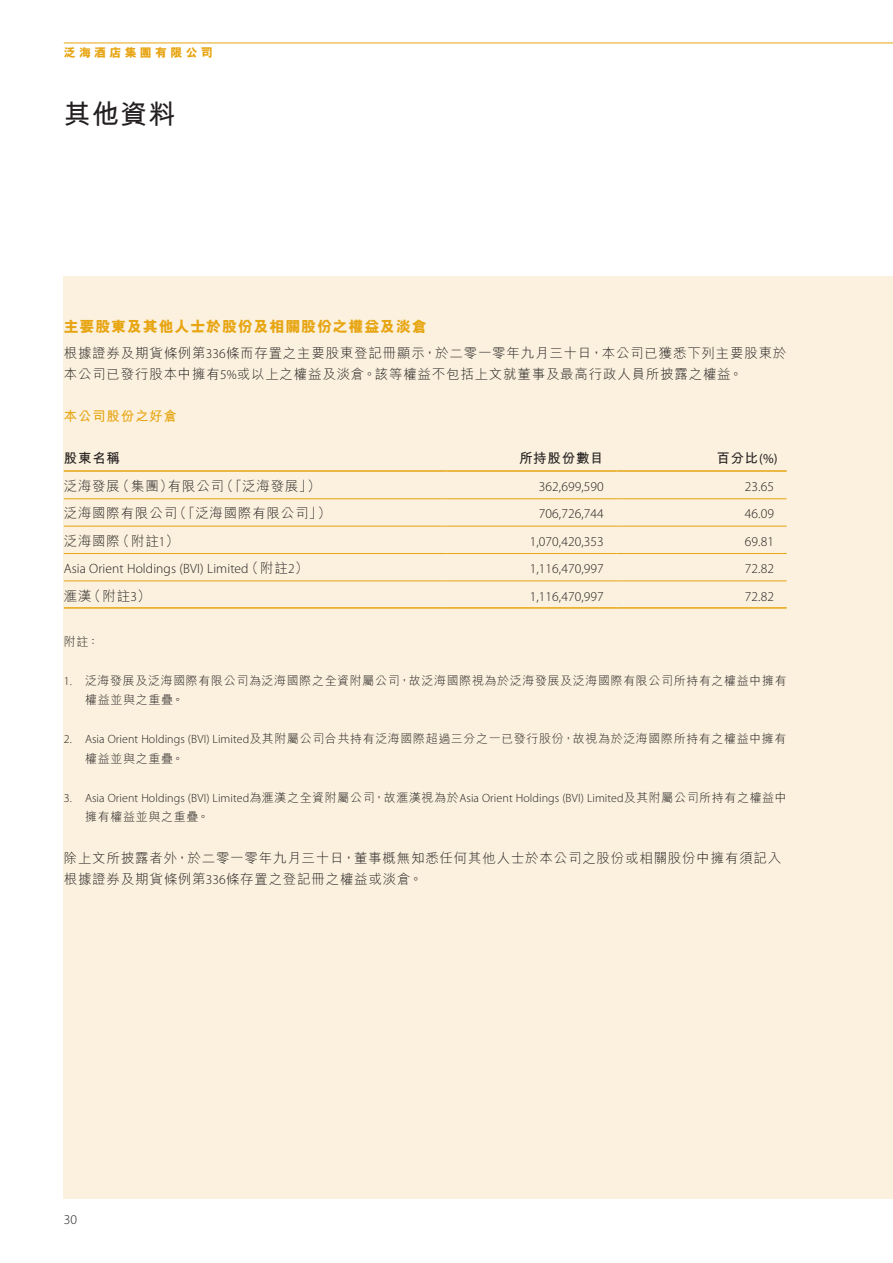
<style>
.page{position:relative;width:893px;height:1263px;background:#fff}
.page>*{position:absolute;margin:0;border:0;box-sizing:border-box;transform-origin:0 0}
.t1{font:700 27px "M Hei HK";color:#231f20}
.Heading_1{font:800 15px "M Hei HK";letter-spacing:.055em;color:#e7a512}
.Body_Text{font:300 13.5px/21px "M Hei HK";letter-spacing:.055em;color:#231f20}
.Body_Text-2{font:300 13.5px "Myriad Pro";letter-spacing:.005em;color:#231f20}
.Body_Text-3{font:700 13.5px "M Hei HK";letter-spacing:.055em;color:#231f20}
.Heading_2{font:700 13.5px "M Hei HK";letter-spacing:.055em;color:#e7a512}
.Notes{font:300 12px/19.5px "M Hei HK";letter-spacing:.05em;color:#231f20}
.Notes-2{font:300 12px/19.5px "Myriad Pro";letter-spacing:.005em;color:#231f20}
.t2{font:800 12px "M Hei HK";letter-spacing:.27em;color:#e7a512}
.s1{font-family:"Myriad Pro"}
.s2{font-family:"Myriad Pro";font-weight:400}
.s3{font-family:"M Hei HK"}
</style>
<div class="page">
<div style="left:64px;top:276px;width:829px;height:923px;background:#fbf1de"></div>
<hr style="left:64px;top:43px;width:829px;height:1px;background:#e7a512">
<hr style="left:64px;top:470px;width:382px;height:2px;background:#e7a512">
<hr style="left:446px;top:470px;width:171px;height:2px;background:#e7a512">
<hr style="left:617px;top:470px;width:170px;height:2px;background:#e7a512">
<hr style="left:64px;top:498px;width:382px;height:1px;background:#e7a512">
<hr style="left:446px;top:498px;width:171px;height:1px;background:#e7a512">
<hr style="left:617px;top:498px;width:170px;height:1px;background:#e7a512">
<hr style="left:64px;top:526px;width:382px;height:1px;background:#e7a512">
<hr style="left:446px;top:526px;width:171px;height:1px;background:#e7a512">
<hr style="left:617px;top:526px;width:170px;height:1px;background:#e7a512">
<hr style="left:64px;top:553px;width:382px;height:1px;background:#e7a512">
<hr style="left:446px;top:553px;width:171px;height:1px;background:#e7a512">
<hr style="left:617px;top:553px;width:170px;height:1px;background:#e7a512">
<hr style="left:64px;top:580px;width:382px;height:1px;background:#e7a512">
<hr style="left:446px;top:580px;width:171px;height:1px;background:#e7a512">
<hr style="left:617px;top:580px;width:170px;height:1px;background:#e7a512">
<hr style="left:64px;top:607px;width:382px;height:2px;background:#e7a512">
<hr style="left:446px;top:607px;width:171px;height:2px;background:#e7a512">
<hr style="left:617px;top:607px;width:170px;height:2px;background:#e7a512">
<p class="t2" style="left:64px;top:46px;width:151px">泛海酒店集團有限公司</p>
<h1 class="t1" style="left:64px;top:94px;width:113px">其他資料</h1>
<p class="Heading_1" style="left:64px;top:319px;width:365px">主要股東及其他人士於股份及相關股份之權益及淡倉</p>
<p class="Body_Text" style="left:64px;top:342px;width:724px">根據證券及期貨條例第<span class="s1">336</span>條而存置之主要股東登記冊顯示，於二零一零年九月三十日，本公司已獲悉下列主要股東於本公司已發行股本中擁有<span class="s1">5%</span>或以上之權益及淡倉。該等權益不包括上文就董事及最高行政人員所披露之權益。</p>
<p class="Heading_2" style="left:64px;top:406px;width:115px">本公司股份之好倉</p>
<p class="Body_Text-3" style="left:64px;top:448px;width:58px">股東名稱</p>
<p class="Body_Text-3" style="left:519px;top:448px;width:86px">所持股份數目</p>
<p class="Body_Text-3" style="left:716px;top:448px;width:63px">百分比<span class="s2">(%)</span></p>
<p class="Body_Text" style="left:64px;top:475px;width:258px">泛海發展（集團）有限公司（「泛海發展」）</p>
<p class="Body_Text-2" style="left:539px;top:478px;width:66px">362,699,590</p>
<p class="Body_Text-2" style="left:745px;top:478px;width:31px">23.65</p>
<p class="Body_Text" style="left:64px;top:503px;width:269px">泛海國際有限公司（「泛海國際有限公司」）</p>
<p class="Body_Text-2" style="left:539px;top:506px;width:66px">706,726,744</p>
<p class="Body_Text-2" style="left:745px;top:506px;width:31px">46.09</p>
<p class="Body_Text" style="left:64px;top:530px;width:117px">泛海國際（附註<span class="s1">1</span>）</p>
<p class="Body_Text-2" style="left:530px;top:533px;width:76px">1,070,420,353</p>
<p class="Body_Text-2" style="left:745px;top:533px;width:31px">69.81</p>
<p class="Body_Text-2" style="left:64px;top:560px;width:246px">Asia Orient Holdings (BVI) Limited<span class="s3">（附註</span>2<span class="s3">）</span></p>
<p class="Body_Text-2" style="left:530px;top:560px;width:76px">1,116,470,997</p>
<p class="Body_Text-2" style="left:745px;top:560px;width:31px">72.82</p>
<p class="Body_Text" style="left:64px;top:585px;width:88px">滙漢（附註<span class="s1">3</span>）</p>
<p class="Body_Text-2" style="left:530px;top:588px;width:76px">1,116,470,997</p>
<p class="Body_Text-2" style="left:745px;top:588px;width:31px">72.82</p>
<p class="Notes" style="left:64px;top:631px;width:37px">附註：</p>
<p class="Notes" style="left:85px;top:670px;width:703px;text-indent:-21px"><span class="s1">1.</span> 泛海發展及泛海國際有限公司為泛海國際之全資附屬公司，故泛海國際視為於泛海發展及泛海國際有限公司所持有之權益中擁有權益並與之重疊。</p>
<p class="Notes" style="left:85px;top:729px;width:703px;text-indent:-21px"><span class="s1">2. Asia Orient Holdings (BVI) Limited</span>及其附屬公司合共持有泛海國際超過三分之一已發行股份，故視為於泛海國際所持有之權益中擁有權益並與之重疊。</p>
<p class="Notes-2" style="left:85px;top:788px;width:703px;text-indent:-21px">3. Asia Orient Holdings (BVI) Limited<span class="s3">為滙漢之全資附屬公司，故滙漢視為於</span>Asia Orient Holdings (BVI) Limited<span class="s3">及其附屬公司所持有之權益中擁有權益並與之重疊。</span></p>
<p class="Body_Text" style="left:64px;top:848px;width:719px">除上文所披露者外，於二零一零年九月三十日，董事概無知悉任何其他人士於本公司之股份或相關股份中擁有須記入根據證券及期貨條例第<span class="s1">336</span>條存置之登記冊之權益或淡倉。</p>
<p class="Body_Text-2" style="left:64px;top:1212px;width:15px">30</p>
</div>
